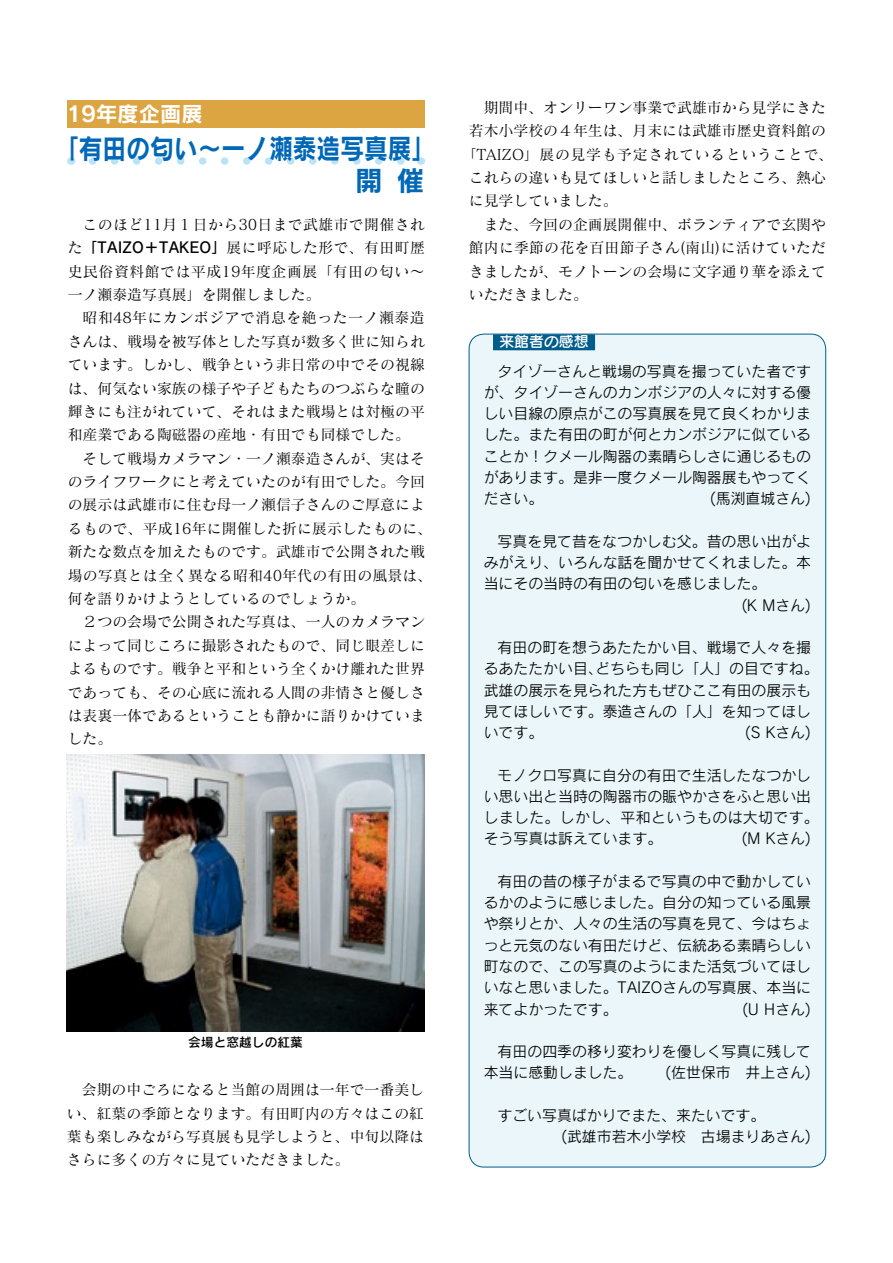
<style>
.page{position:relative;width:893px;height:1263px;background:#fff}
.page>*{position:absolute;margin:0;border:0;box-sizing:border-box;transform-origin:0 0}
.t1{font:27.6px/32px "Rodin Pro B";color:#0068b6;scale:.86 1}
.t2{font:21.3px "Rodin Pro B";color:#fff}
.t3{font:14.85px/23.4px "Matisse Pro M";color:#000;text-align:justify}
.t4{font:14.85px/21.3px "Rodin Pro M";color:#000}
.t5{font:14.85px "Matisse Pro M";letter-spacing:.045em;color:#000}
.t6{font:14.85px "Seurat Pro DB";color:#fff}
.t7{font:12.75px "Rodin Pro DB";color:#000}
.s1{font-family:"Rodin Pro DB"}
</style>
<div class="page">
<svg style="left:93px;top:157px;width:312px;height:8px"></svg>
<img style="left:67px;top:755px;width:357px;height:276px">
<div style="left:469px;top:334px;width:357px;height:833px;background:#eaf6f9;border-radius:15px"></div>
<div style="left:493px;top:334px;width:102px;height:16px;background:#005d8b"></div>
<div style="left:67px;top:100px;width:357px;height:28px;background:#dca541"></div>
<h2 class="t2" style="left:67px;top:99px;width:137px">19年度企画展</h2>
<h1 class="t1" style="left:355px;top:132px;width:95px;text-indent:-300px">「有田の匂い〜一ノ瀬泰造写真展」開催</h1>
<p class="t3" style="left:68px;top:212px;width:359px;text-indent:15px">このほど11月１日から30日まで武雄市で開催された<span class="s1">「TAIZO＋TAKEO」</span>展に呼応した形で、有田町歴史民俗資料館では平成19年度企画展「有田の匂い〜一ノ瀬泰造写真展」を開催しました。</p>
<p class="t3" style="left:68px;top:306px;width:359px;text-indent:15px">昭和48年にカンボジアで消息を絶った一ノ瀬泰造さんは、戦場を被写体とした写真が数多く世に知られています。しかし、戦争という非日常の中でその視線は、何気ない家族の様子や子どもたちのつぶらな瞳の輝きにも注がれていて、それはまた戦場とは対極の平和産業である陶磁器の産地・有田でも同様でした。</p>
<p class="t3" style="left:68px;top:446px;width:366px;text-align:left;text-indent:15px">そして戦場カメラマン・一ノ瀬泰造さんが、実はそのライフワークにと考えていたのが有田でした。今回の展示は武雄市に住む母一ノ瀬信子さんのご厚意によるもので、平成16年に開催した折に展示したものに、新たな数点を加えたものです。武雄市で公開された戦場の写真とは全く異なる昭和40年代の有田の風景は、何を語りかけようとしているのでしょうか。</p>
<p class="t3" style="left:68px;top:610px;width:359px;text-indent:15px">２つの会場で公開された写真は、一人のカメラマンによって同じころに撮影されたもので、同じ眼差しによるものです。戦争と平和という全くかけ離れた世界であっても、その心底に流れる人間の非情さと優しさは表裏一体であるということも静かに語りかけていました。</p>
<p class="t7" style="left:188px;top:1033px;width:116px">会場と窓越しの紅葉</p>
<p class="t3" style="left:67px;top:1077px;width:359px;text-indent:15px">会期の中ごろになると当館の周囲は一年で一番美しい、紅葉の季節となります。有田町内の方々はこの紅葉も楽しみながら写真展も見学しようと、中旬以降はさらに多くの方々に見ていただきました。</p>
<p class="t3" style="left:484px;top:95px;width:344px">期間中、オンリーワン事業で武雄市から見学にきた</p>
<p class="t3" style="left:469px;top:119px;width:359px">若木小学校の４年生は、月末には武雄市歴史資料館の</p>
<p class="t5" style="left:461px;top:145px;width:374px">「TAIZO」展の見学も予定されているということで、</p>
<p class="t3" style="left:469px;top:165px;width:359px">これらの違いも見てほしいと話しましたところ、熱心</p>
<p class="t3" style="left:469px;top:189px;width:150px">に見学していました。</p>
<p class="t3" style="left:484px;top:212px;width:344px">また、今回の企画展開催中、ボランティアで玄関や</p>
<p class="t3" style="left:469px;top:236px;width:359px">館内に季節の花を百田節子さん(南山)に活けていただ</p>
<p class="t3" style="left:469px;top:259px;width:359px">きましたが、モノトーンの会場に文字通り華を添えて</p>
<p class="t3" style="left:469px;top:282px;width:121px">いただきました。</p>
<p class="t6" style="left:499px;top:332px;width:91px">来館者の感想</p>
<p class="t4" style="left:484px;top:360px;width:329px;text-align:justify;text-indent:14px">タイゾーさんと戦場の写真を撮っていた者ですが、タイゾーさんのカンボジアの人々に対する優しい目線の原点がこの写真展を見て良くわかりました。また有田の町が何とカンボジアに似ていることか！クメール陶器の素晴らしさに通じるものがあります。是非一度クメール陶器展もやってください。</p>
<p class="t4" style="left:710px;top:487px;width:103px">(馬渕直城さん)</p>
<p class="t4" style="left:497px;top:530px;width:315px">写真を見て昔をなつかしむ父。昔の思い出がよ</p>
<p class="t4" style="left:484px;top:551px;width:329px">みがえり、いろんな話を聞かせてくれました。本</p>
<p class="t4" style="left:484px;top:572px;width:284px">当にその当時の有田の匂いを感じました。</p>
<p class="t4" style="left:741px;top:594px;width:71px">(K Mさん)</p>
<p class="t4" style="left:484px;top:636px;width:336px;text-indent:14px">有田の町を想うあたたかい目、戦場で人々を撮るあたたかい目、どちらも同じ「人」の目ですね。武雄の展示を見られた方もぜひここ有田の展示も見てほしいです。泰造さんの「人」を知ってほしいです。</p>
<p class="t4" style="left:745px;top:721px;width:68px">(S Kさん)</p>
<p class="t4" style="left:484px;top:764px;width:336px;text-indent:14px">モノクロ写真に自分の有田で生活したなつかしい思い出と当時の陶器市の賑やかさをふと思い出しました。しかし、平和というものは大切です。そう写真は訴えています。</p>
<p class="t4" style="left:741px;top:828px;width:71px">(M Kさん)</p>
<p class="t4" style="left:484px;top:870px;width:329px;text-align:justify;text-indent:14px">有田の昔の様子がまるで写真の中で動かしているかのように感じました。自分の知っている風景や祭りとか、人々の生活の写真を見て、今はちょっと元気のない有田だけど、伝統ある素晴らしい町なので、この写真のようにまた活気づいてほしいなと思いました。TAIZOさんの写真展、本当に来てよかったです。</p>
<p class="t4" style="left:742px;top:998px;width:71px">(U Hさん)</p>
<p class="t4" style="left:484px;top:1040px;width:329px;text-indent:14px">有田の四季の移り変わりを優しく写真に残して本当に感動しました。</p>
<p class="t4" style="left:665px;top:1061px;width:147px">(佐世保市　井上さん)</p>
<p class="t4" style="left:561px;top:1104px;width:252px;text-indent:-64px">すごい写真ばかりでまた、来たいです。<br>(武雄市若木小学校　古場まりあさん)</p>
</div>
